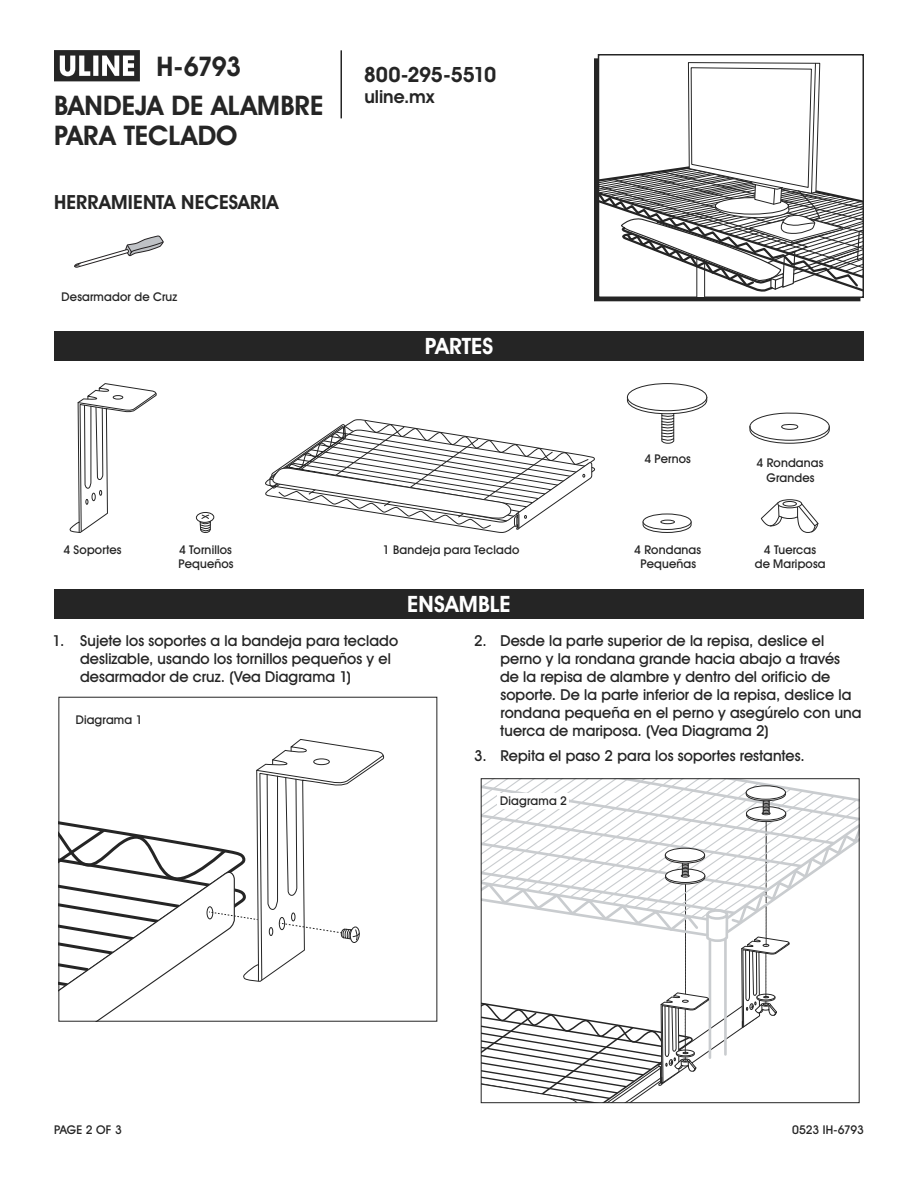
<style>
.page{position:relative;width:918px;height:1188px;background:#fff}
.page>*{position:absolute;margin:0;border:0;box-sizing:border-box;transform-origin:0 0}
.t1{font:700 27px/30px "Uline Two Knine";letter-spacing:.005em;color:#252525}
.t2{font:700 22.5px "Uline Two Knine";letter-spacing:.005em;color:#fff}
.t3{font:700 21px "Uline Two Knine";letter-spacing:-.02em;color:#252525}
.t4{font:700 19.5px "Uline Two Knine";letter-spacing:.005em;color:#252525}
.t5{font:700 18px "Uline Two Knine";color:#252525}
.t6{font:15px/18px "Uline Two Knine";letter-spacing:.005em;color:#252525}
.t7{font:12px/14.4px "Uline Two Knine";letter-spacing:.015em;color:#252525;text-align:center}
.t8{font:12px "Uline Two Knine";letter-spacing:-.02em;color:#252525}
</style>
<div class="page">
<hr style="left:340px;top:50px;width:2px;height:68px;background:#252525">
<svg style="left:54px;top:50px;width:86px;height:31px"></svg>
<div style="left:594px;top:58px;width:266px;height:243px;border:2px solid #252525"></div>
<div style="left:599px;top:55px;width:264px;height:242px;background:#fff"></div>
<div style="left:598px;top:54px;width:266px;height:244px;border:2px solid #252525"></div>
<svg style="left:599px;top:62px;width:263px;height:235px"></svg>
<svg style="left:74px;top:236px;width:90px;height:32px"></svg>
<div style="left:54px;top:331px;width:810px;height:30px;background:#252525"></div>
<div style="left:54px;top:589px;width:810px;height:30px;background:#252525"></div>
<svg style="left:60px;top:739px;width:325px;height:281px"></svg>
<svg style="left:483px;top:780px;width:375px;height:321px"></svg>
<div style="left:481px;top:778px;width:379px;height:325px;border:1px solid #252525"></div>
<svg style="left:69px;top:383px;width:88px;height:150px"></svg>
<div style="left:196px;top:512px;width:18px;height:11px;border:1px solid #252525;border-radius:50%"></div>
<svg style="left:199px;top:515px;width:12px;height:18px"></svg>
<div style="left:627px;top:383px;width:80px;height:28px;border:1px solid #252525;border-radius:50%"></div>
<svg style="left:627px;top:396px;width:81px;height:48px"></svg>
<svg style="left:749px;top:412px;width:81px;height:32px"></svg>
<svg style="left:642px;top:521px;width:50px;height:12px"></svg>
<div style="left:643px;top:514px;width:48px;height:15px;background:#fff;border-radius:50%"></div>
<div style="left:643px;top:514px;width:48px;height:16px;border:1px solid #252525;border-radius:50%"></div>
<div style="left:660px;top:520px;width:15px;height:4px;border:1px solid #252525;border-radius:50%"></div>
<svg style="left:760px;top:501px;width:59px;height:32px"></svg>
<svg style="left:778px;top:500px;width:24px;height:8px"></svg>
<div style="left:777px;top:499px;width:25px;height:9px;border:1px solid #252525;border-radius:50%"></div>
<div style="left:783px;top:501px;width:13px;height:5px;background:#fff;border-radius:50%"></div>
<div style="left:783px;top:501px;width:14px;height:5px;border:1px solid #252525;border-radius:50%"></div>
<svg style="left:265px;top:419px;width:330px;height:114px"></svg>
<div style="left:498px;top:794px;width:71px;height:15px;background:#fff"></div>
<h1 class="t1" style="left:157px;top:51px;width:87px">H-6793</h1>
<h1 class="t1" style="left:54px;top:90px;width:271px">BANDEJA DE ALAMBRE<br>PARA TECLADO</h1>
<h3 class="t4" style="left:54px;top:190px;width:226px">HERRAMIENTA NECESARIA</h3>
<p class="t7" style="left:62px;top:290px;width:117px">Desarmador de Cruz</p>
<h3 class="t3" style="left:364px;top:62px;width:134px">800-295-5510</h3>
<p class="t5" style="left:364px;top:86px;width:71px">uline.mx</p>
<h2 class="t2" style="left:425px;top:333px;width:70px">PARTES</h2>
<p class="t7" style="left:63px;top:542px;width:60px">4 Soportes</p>
<p class="t7" style="left:179px;top:542px;width:57px;text-align:left">4 Tornillos<br>Pequeños</p>
<p class="t7" style="left:383px;top:542px;width:138px">1 Bandeja para Teclado</p>
<h2 class="t2" style="left:407px;top:590px;width:105px">ENSAMBLE</h2>
<p class="t7" style="left:645px;top:451px;width:48px">4 Pernos</p>
<p class="t7" style="left:756px;top:456px;width:69px">4 Rondanas<br>Grandes</p>
<p class="t7" style="left:634px;top:542px;width:69px">4 Rondanas<br>Pequeñas</p>
<p class="t7" style="left:755px;top:542px;width:72px">4 Tuercas<br>de Mariposa</p>
<p class="t6" style="left:80px;top:632px;width:320px;text-indent:-27px">1. Sujete los soportes a la bandeja para teclado deslizable, usando los tornillos pequeños y el desarmador de cruz. (Vea Diagrama 1)</p>
<p class="t6" style="left:500px;top:632px;width:363px;text-indent:-26px">2. Desde la parte superior de la repisa, deslice el perno y la rondana grande hacia abajo a través de la repisa de alambre y dentro del orificio de soporte. De la parte inferior de la repisa, deslice la rondana pequeña en el perno y asegúrelo con una tuerca de mariposa. (Vea Diagrama 2)</p>
<p class="t6" style="left:474px;top:747px;width:332px">3. Repita el paso 2 para los soportes restantes.</p>
<p class="t7" style="left:76px;top:712px;width:68px">Diagrama 1</p>
<p class="t7" style="left:500px;top:794px;width:68px">Diagrama 2</p>
<p class="t7" style="left:54px;top:1122px;width:69px">PAGE 2 OF 3</p>
<p class="t8" style="left:792px;top:1122px;width:73px">0523 IH-6793</p>
</div>
